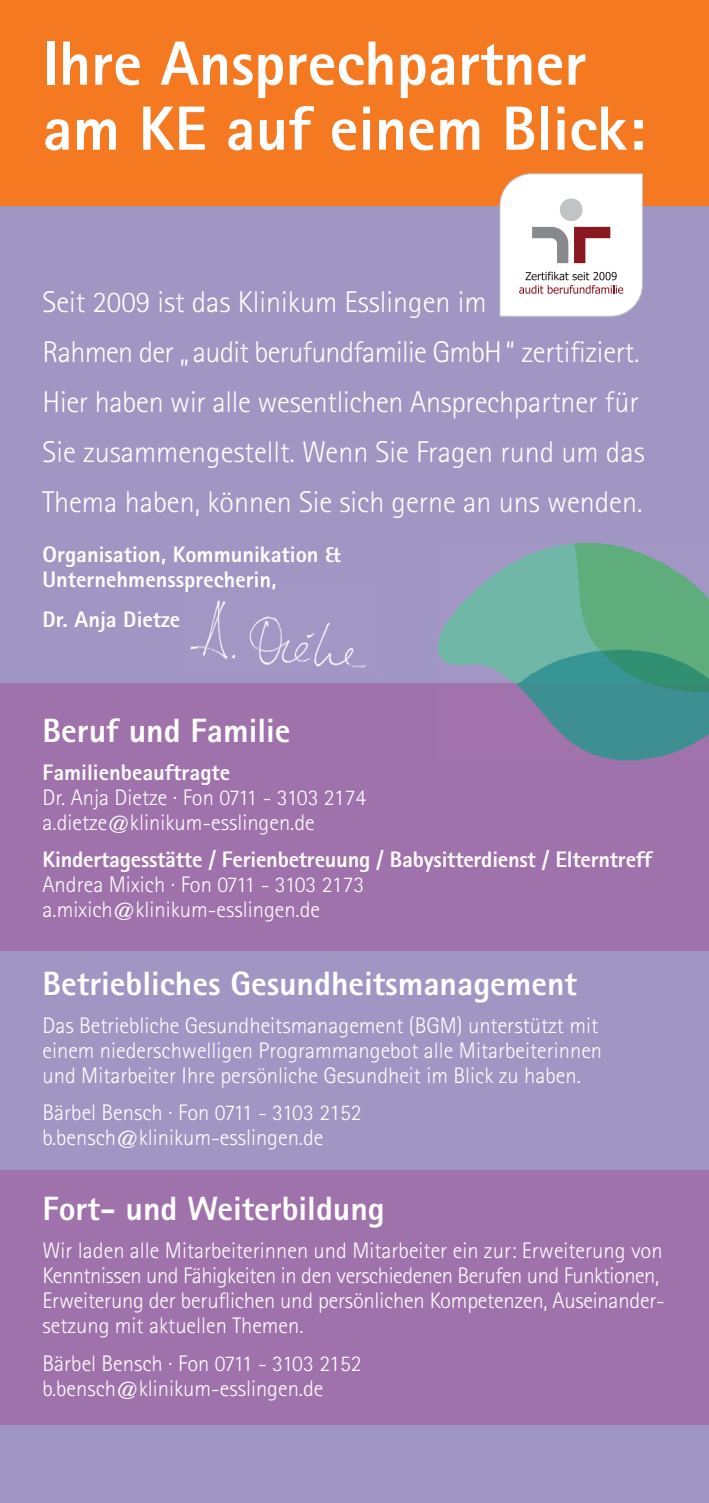
<style>
.page{position:relative;width:709px;height:1503px;background:#fff}
.page>*{position:absolute;margin:0;border:0;box-sizing:border-box;transform-origin:0 0}
.t1{font:800 62.5px/65px "Rotis Sans Serif";color:#fff}
.t2{font:800 33.75px "Rotis Sans Serif";color:#fff}
.t3{font:300 30px/50px "Rotis Sans Serif";color:#fff}
.t4{font:300 22.5px/25px "Rotis Sans Serif";color:#fff}
.t5{font:800 22.5px/25px "Rotis Sans Serif";color:#fff}
</style>
<div class="page">
<div style="left:0;top:0;width:709px;height:1502px;background:#a096c4"></div>
<div style="left:0;top:683px;width:709px;height:267px;background:#a072ac"></div>
<div style="left:0;top:1169px;width:709px;height:255px;background:#a072ac"></div>
<img style="left:438px;top:543px;width:271px;height:217px">
<div style="left:0;top:0;width:709px;height:206px;background:#f47921"></div>
<svg style="left:499px;top:173px;width:144px;height:144px;background:#eee7e7"></svg>
<img style="left:190px;top:578px;width:176px;height:90px">
<img style="left:183px;top:578px;width:30px;height:14px">
<h1 class="t1" style="left:43px;top:37px;width:604px">Ihre Ansprechpartner am KE auf einem Blick:</h1>
<p class="t3" style="left:43px;top:280px;width:604px">Seit 2009 ist das Klinikum Esslingen im<br>Rahmen der „ audit berufundfamilie GmbH“ zertifiziert.<br>Hier haben wir alle wesentlichen Ansprechpartner für Sie zusammengestellt. Wenn Sie Fragen rund um das Thema haben, können Sie sich gerne an uns wenden.</p>
<p class="t5" style="left:43px;top:544px;width:300px">Organisation, Kommunikation &amp;<br>Unternehmenssprecherin,</p>
<p class="t5" style="left:43px;top:609px;width:139px">Dr. Anja Dietze</p>
<h2 class="t2" style="left:43px;top:719px;width:249px">Beruf und Familie</h2>
<p class="t5" style="left:43px;top:762px;width:189px">Familienbeauftragte</p>
<p class="t4" style="left:43px;top:787px;width:325px">Dr. Anja Dietze · Fon 0711 - 3103 2174 a.dietze@klinikum-esslingen.de</p>
<p class="t5" style="left:43px;top:849px;width:611px">Kindertagesstätte / Ferienbetreuung / Babysitterdienst / Elterntreff</p>
<p class="t4" style="left:43px;top:874px;width:323px">Andrea Mixich · Fon 0711 - 3103 2173 a.mixich@klinikum-esslingen.de</p>
<h2 class="t2" style="left:43px;top:972px;width:536px">Betriebliches Gesundheitsmanagement</h2>
<p class="t4" style="left:43px;top:1015px;width:561px">Das Betriebliche Gesundheitsmanagement (BGM) unterstützt mit einem niederschwelligen Programmangebot alle Mitarbeiterinnen und Mitarbeiter Ihre persönliche Gesundheit im Blick zu haben.</p>
<p class="t4" style="left:43px;top:1102px;width:321px">Bärbel Bensch · Fon 0711 - 3103 2152 b.bensch@klinikum-esslingen.de</p>
<h2 class="t2" style="left:43px;top:1197px;width:344px">Fort- und Weiterbildung</h2>
<p class="t4" style="left:43px;top:1240px;width:624px">Wir laden alle Mitarbeiterinnen und Mitarbeiter ein zur: Erweiterung von Kenntnissen und Fähigkeiten in den verschiedenen Berufen und Funktionen, Erweiterung der beruflichen und persönlichen Kompetenzen, Auseinander&shy;setzung mit aktuellen Themen.</p>
<p class="t4" style="left:43px;top:1352px;width:321px">Bärbel Bensch · Fon 0711 - 3103 2152 b.bensch@klinikum-esslingen.de</p>
</div>
